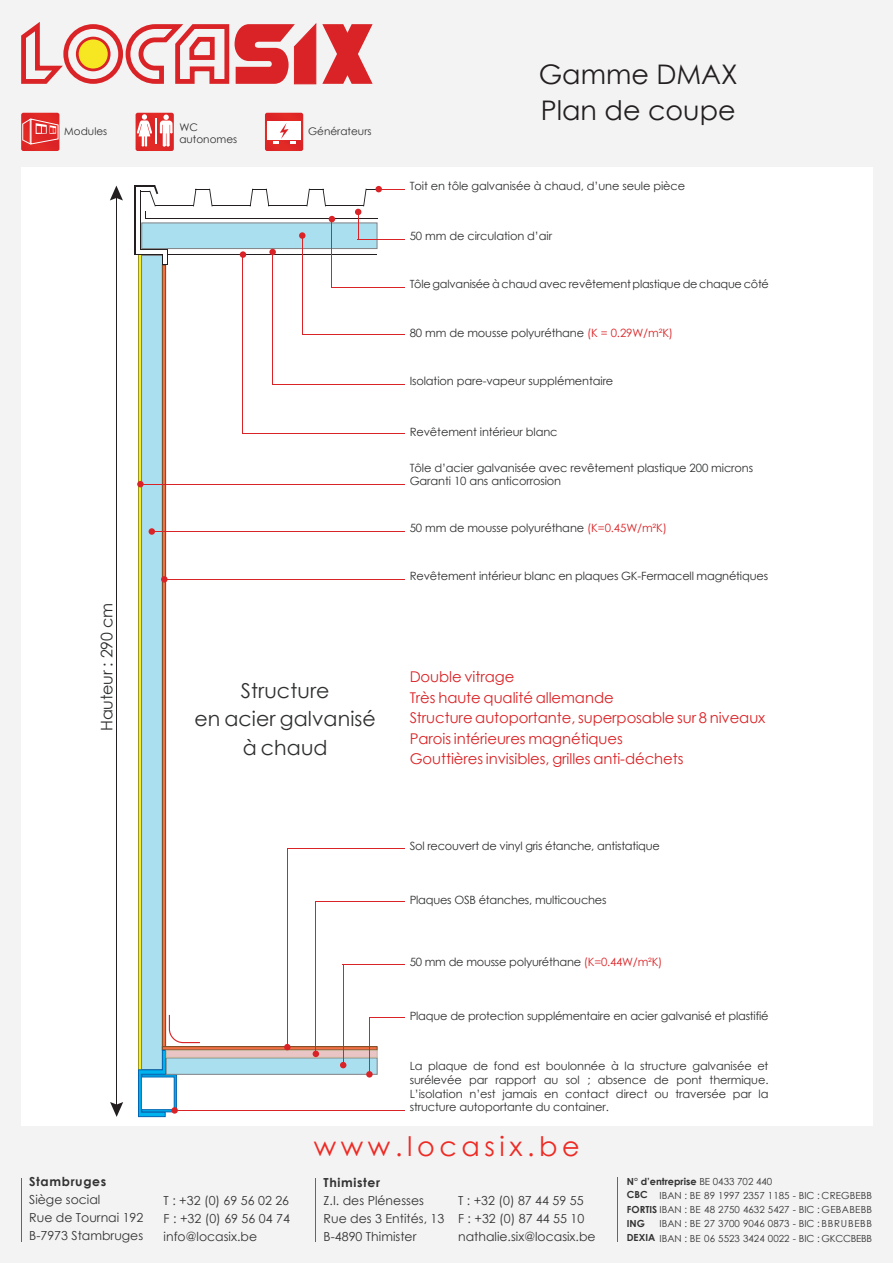
<style>
.page{position:relative;width:893px;height:1263px;background:#f3f3f3}
.page>*{position:absolute;margin:0;border:0;box-sizing:border-box;transform-origin:0 0}
.t1{font:27px/36px "Century Gothic";color:#231f20}
.t2{font:27px "Century Gothic";letter-spacing:.17em;color:#ee2a24}
.t3{font:20.55px/28.5px "Century Gothic";letter-spacing:.005em;color:#2e2f2f;text-align:center}
.t4{font:15.9px "Century Gothic";letter-spacing:-.015em;color:#2e2f2f}
.t5{font:14.85px/20.5px "Century Gothic";letter-spacing:-.005em;color:#da2326}
.t6{font:12.45px/18px "Century Gothic";color:#313231}
.t7{font:700 12.45px "Century Gothic";letter-spacing:.05em;color:#313231}
.t8{font:11.4px/13.6px "Century Gothic";letter-spacing:-.01em;color:#2e2f2f;text-align:justify}
.t9{font:11.25px "Century Gothic";letter-spacing:-.02em;color:#2e2f2f}
.t10{font:10.5px/12.6px "Century Gothic";color:#313231}
.t11{font:9.75px/14.7px "Century Gothic";color:#313231}
.t12{font:700 9.75px "Century Gothic";color:#313231}
.s1{color:#da2326}
.s2{font-weight:400}
.s3{font-weight:700}
</style>
<div class="page">
<div style="left:21px;top:168px;width:851px;height:958px;background:#fff"></div>
<hr style="left:21px;top:1178px;width:1px;height:63px;background:#d93633">
<hr style="left:618px;top:1177px;width:1px;height:64px;background:#d93633">
<hr style="left:316px;top:1178px;width:1px;height:63px;background:#d93633">
<div style="left:63px;top:24px;width:60px;height:60px;border:5px solid #da2326;border-radius:50%"></div>
<div style="left:77px;top:38px;width:32px;height:32px;background:#f7e723;border-radius:50%"></div>
<div style="left:76px;top:37px;width:35px;height:34px;border:3px solid #da2326;border-radius:50%"></div>
<svg style="left:21px;top:22px;width:47px;height:63px"></svg>
<svg style="left:123px;top:22px;width:250px;height:63px"></svg>
<svg style="left:265px;top:113px;width:38px;height:38px"></svg>
<svg style="left:21px;top:113px;width:38px;height:38px"></svg>
<svg style="left:136px;top:113px;width:38px;height:38px"></svg>
<hr style="left:139px;top:255px;width:2px;height:815px;background:#f4ed2f">
<hr style="left:138px;top:255px;width:1px;height:815px;background:#9c971c">
<div style="left:142px;top:255px;width:20px;height:814px;background:#aadff0"></div>
<div style="left:141px;top:255px;width:22px;height:815px;border:1px solid #808285"></div>
<div style="left:162px;top:265px;width:4px;height:785px;border:1px solid #744c27"></div>
<hr style="left:134px;top:185px;width:2px;height:70px;background:#231f20">
<svg style="left:136px;top:249px;width:32px;height:16px"></svg>
<hr style="left:134px;top:185px;width:21px;height:2px;background:#231f20">
<hr style="left:140px;top:191px;width:1px;height:58px;background:#231f20">
<hr style="left:155px;top:205px;width:39px;height:1px;background:#231f20">
<svg style="left:193px;top:189px;width:20px;height:17px"></svg>
<hr style="left:212px;top:205px;width:39px;height:1px;background:#231f20">
<svg style="left:250px;top:189px;width:19px;height:16px"></svg>
<hr style="left:268px;top:205px;width:39px;height:1px;background:#231f20">
<svg style="left:306px;top:189px;width:20px;height:17px"></svg>
<hr style="left:325px;top:205px;width:39px;height:1px;background:#231f20">
<hr style="left:145px;top:218px;width:232px;height:1px;background:#231f20">
<svg style="left:140px;top:185px;width:18px;height:33px"></svg>
<div style="left:142px;top:223px;width:235px;height:26px;background:#aadff0"></div>
<div style="left:141px;top:222px;width:236px;height:27px;border:1px solid #808285"></div>
<hr style="left:168px;top:254px;width:209px;height:1px;background:#231f20">
<div style="left:162px;top:1046px;width:215px;height:4px;border:1px solid #744c27"></div>
<svg style="left:138px;top:1050px;width:39px;height:67px"></svg>
<div style="left:166px;top:1058px;width:211px;height:16px;background:#aadff0"></div>
<div style="left:166px;top:1058px;width:211px;height:16px;border:1px solid #808285"></div>
<div style="left:166px;top:1050px;width:211px;height:7px;background:#e9c5c6"></div>
<div style="left:166px;top:1050px;width:211px;height:8px;border:1px solid #c3b49b"></div>
<svg style="left:169px;top:1015px;width:31px;height:28px"></svg>
<div style="left:375px;top:186px;width:7px;height:6px;background:#da2326;border-radius:50%"></div>
<svg style="left:329px;top:216px;width:6px;height:6px"></svg>
<hr style="left:331px;top:287px;width:74px;height:1px;background:#da2326">
<hr style="left:331px;top:220px;width:1px;height:68px;background:#da2326">
<div style="left:299px;top:232px;width:6px;height:7px;background:#da2326;border-radius:50%"></div>
<hr style="left:302px;top:334px;width:103px;height:1px;background:#da2326">
<hr style="left:302px;top:236px;width:1px;height:99px;background:#da2326">
<div style="left:269px;top:249px;width:7px;height:6px;background:#da2326;border-radius:50%"></div>
<hr style="left:272px;top:384px;width:133px;height:1px;background:#da2326">
<hr style="left:272px;top:252px;width:1px;height:132px;background:#da2326">
<div style="left:240px;top:251px;width:6px;height:7px;background:#da2326;border-radius:50%"></div>
<hr style="left:243px;top:433px;width:162px;height:1px;background:#da2326">
<hr style="left:243px;top:256px;width:1px;height:178px;background:#da2326">
<div style="left:171px;top:1107px;width:7px;height:7px;background:#da2326;border-radius:50%"></div>
<div style="left:366px;top:1071px;width:7px;height:6px;background:#da2326;border-radius:50%"></div>
<hr style="left:369px;top:1017px;width:36px;height:1px;background:#da2326">
<hr style="left:369px;top:1017px;width:1px;height:58px;background:#da2326">
<svg style="left:340px;top:1062px;width:6px;height:6px"></svg>
<hr style="left:343px;top:963px;width:62px;height:1px;background:#da2326">
<hr style="left:343px;top:964px;width:1px;height:102px;background:#da2326">
<svg style="left:313px;top:1051px;width:6px;height:6px"></svg>
<hr style="left:315px;top:901px;width:90px;height:1px;background:#da2326">
<hr style="left:315px;top:902px;width:1px;height:152px;background:#da2326">
<div style="left:284px;top:1044px;width:7px;height:6px;background:#da2326;border-radius:50%"></div>
<hr style="left:287px;top:848px;width:118px;height:1px;background:#da2326">
<hr style="left:287px;top:848px;width:1px;height:198px;background:#da2326">
<svg style="left:355px;top:189px;width:50px;height:51px"></svg>
<div style="left:137px;top:481px;width:7px;height:6px;background:#da2326;border-radius:50%"></div>
<hr style="left:140px;top:484px;width:265px;height:1px;background:#da2326">
<div style="left:149px;top:528px;width:6px;height:7px;background:#da2326;border-radius:50%"></div>
<hr style="left:152px;top:531px;width:253px;height:1px;background:#da2326">
<div style="left:161px;top:576px;width:7px;height:7px;background:#da2326;border-radius:50%"></div>
<hr style="left:164px;top:579px;width:241px;height:1px;background:#da2326">
<svg style="left:110px;top:186px;width:13px;height:14px"></svg>
<svg style="left:110px;top:1102px;width:13px;height:15px"></svg>
<hr style="left:116px;top:193px;width:1px;height:914px;background:#231f20">
<hr style="left:175px;top:1110px;width:230px;height:1px;background:#da2326">
<p class="t10" style="left:64px;top:125px;width:44px">Modules</p>
<p class="t10" style="left:179px;top:121px;width:59px">WC autonomes</p>
<p class="t10" style="left:308px;top:125px;width:65px">Générateurs</p>
<h3 class="t4" style="left:96px;top:731px;width:129px;rotate:-90deg">Hauteur : 290 cm</h3>
<h2 class="t3" style="left:194px;top:676px;width:183px">Structure<br>en acier galvanisé à chaud</h2>
<h1 class="t1" style="left:539px;top:55px;width:200px">Gamme DMAX<br>Plan de coupe</h1>
<p class="t8" style="left:410px;top:179px;width:277px">Toit en tôle galvanisée à chaud, d’une seule pièce</p>
<p class="t8" style="left:410px;top:229px;width:144px">50 mm de circulation d’air</p>
<p class="t9" style="left:410px;top:276px;width:361px">Tôle galvanisée à chaud avec revêtement plastique de chaque côté</p>
<p class="t8" style="left:410px;top:326px;width:265px">80 mm de mousse polyuréthane <span class="s1">(K = 0.29W/m²K)</span></p>
<p class="t8" style="left:410px;top:374px;width:205px">Isolation pare-vapeur supplémentaire</p>
<p class="t8" style="left:410px;top:425px;width:149px">Revêtement intérieur blanc</p>
<p class="t8" style="left:410px;top:460px;width:345px">Tôle d’acier galvanisée avec revêtement plastique 200 microns<br>Garanti 10 ans anticorrosion</p>
<p class="t8" style="left:410px;top:521px;width:259px">50 mm de mousse polyuréthane <span class="s1">(K=0.45W/m²K)</span></p>
<p class="t8" style="left:410px;top:569px;width:360px">Revêtement intérieur blanc en plaques GK-Fermacell magnétiques</p>
<h3 class="t5" style="left:410px;top:666px;width:357px">Double vitrage<br>Très haute qualité allemande<br>Structure autoportante, superposable sur 8 niveaux Parois intérieures magnétiques<br>Gouttières invisibles, grilles anti-déchets</h3>
<p class="t8" style="left:410px;top:839px;width:252px">Sol recouvert de vinyl gris étanche, antistatique</p>
<p class="t8" style="left:410px;top:893px;width:198px">Plaques OSB étanches, multicouches</p>
<p class="t8" style="left:410px;top:955px;width:254px">50 mm de mousse polyuréthane <span class="s1">(K=0.44W/m²K)</span></p>
<p class="t8" style="left:410px;top:1008px;width:360px">Plaque de protection supplémentaire en acier galvanisé et plastifié</p>
<p class="t8" style="left:410px;top:1059px;width:360px">La plaque de fond est boulonnée à la structure galvanisée et surélevée par rapport au sol ; absence de pont thermique.<br>L’isolation n’est jamais en contact direct ou traversée par la structure autoportante du container.</p>
<p class="t7" style="left:29px;top:1172px;width:79px">Stambruges</p>
<p class="t6" style="left:29px;top:1190px;width:116px">Siège social<br>Rue de Tournai 192<br>B-7973 Stambruges</p>
<p class="t6" style="left:164px;top:1191px;width:128px;text-align:justify">T : +32 (0) 69 56 02 26<br>F : +32 (0) 69 56 04 74 info@locasix.be</p>
<h1 class="t2" style="left:314px;top:1128px;width:267px">www.locasix.be</h1>
<p class="t7" style="left:324px;top:1173px;width:58px">Thimister</p>
<p class="t6" style="left:324px;top:1191px;width:122px">Z.I. des Plénesses<br>Rue des 3 Entités, 13<br>B-4890 Thimister</p>
<p class="t6" style="left:458px;top:1191px;width:139px">T : +32 (0) 87 44 59 55<br>F : +32 (0) 87 44 55 10 nathalie.six@locasix.be</p>
<p class="t12" style="left:627px;top:1174px;width:147px">N° d’entreprise <span class="s2">BE 0433 702 440</span></p>
<p class="t11" style="left:627px;top:1187px;width:247px"><span class="s3">CBC<br>FORTIS</span> IBAN : BE 48 2750 4632 5427 - BIC : GEBABEBB</p>
<p class="t11" style="left:627px;top:1216px;width:247px"><span class="s3">ING<br>DEXIA</span> IBAN : BE 06 5523 3424 0022 - BIC : GKCCBEBB</p>
<p class="t11" style="left:660px;top:1188px;width:214px">IBAN : BE 89 1997 2357 1185 - BIC : CREGBEBB</p>
<p class="t11" style="left:660px;top:1216px;width:214px">IBAN : BE 27 3700 9046 0873 - BIC : BBRUBEBB</p>
</div>
